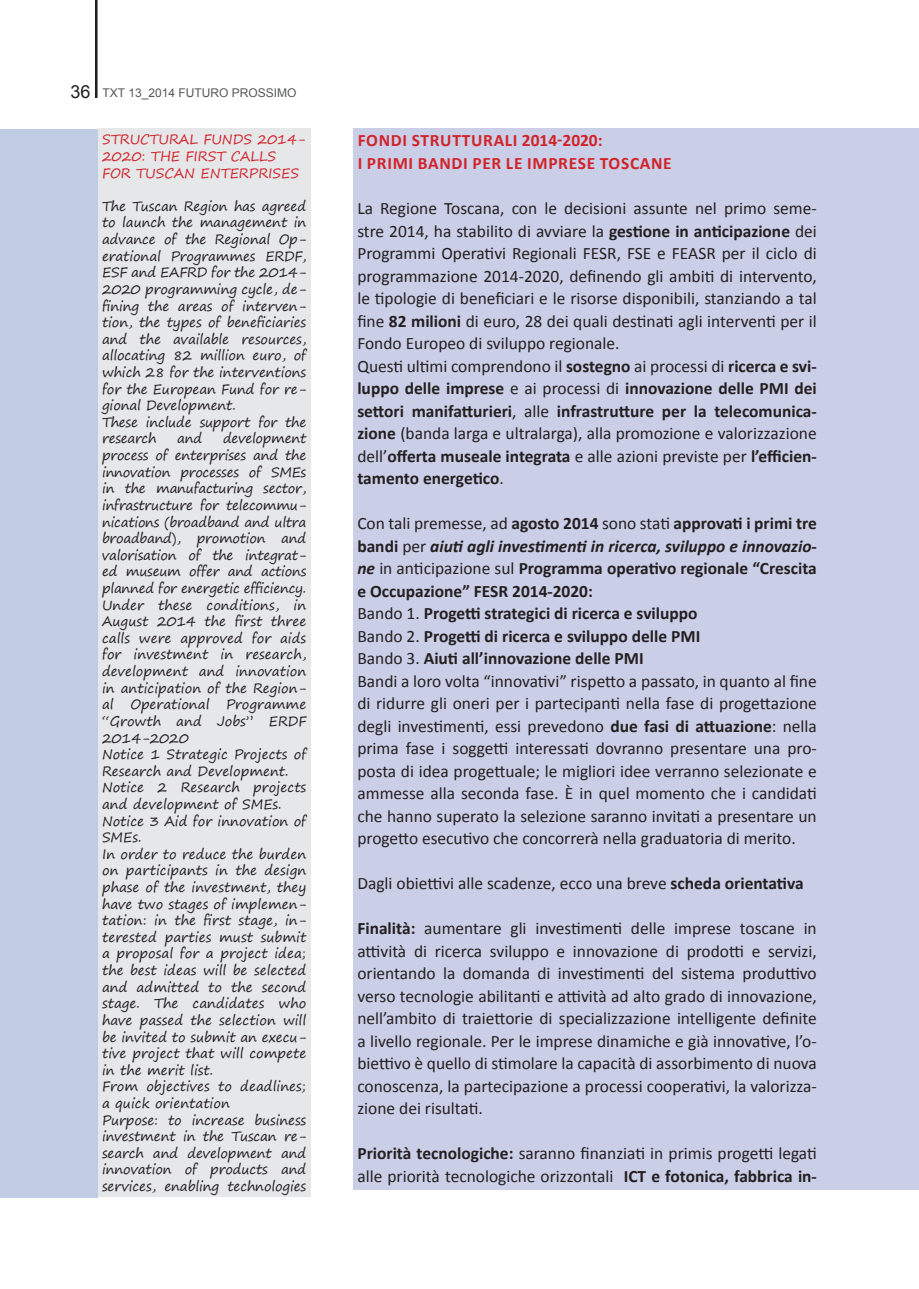
<style>
.page{position:relative;width:919px;height:1289px;background:#fff}
.page>*{position:absolute;margin:0;border:0;box-sizing:border-box;transform-origin:0 0}
.testo{font:17.4px/22.5px "Calibri";color:#231f20;text-align:justify}
.testo-2{font:700 17.4px/22.5px "Calibri";color:#231f20;text-align:justify}
.titolino_col{font:700 17.4px "Calibri";letter-spacing:.04em;color:#d1232a}
.Inglese_testo{font:13.5px/16.6px "Segoe Print";color:#231f20;text-align:justify}
.inglese_titolino{font:13.5px/16.6px "Segoe Print";color:#d1232a}
.Inglese_testo-2{font:13.5px/16.6px "Segoe Print";letter-spacing:-.02em;color:#231f20}
.t1{font:12px "Arial";color:#57585a}
.s1{font-size:18px;color:#231f20}
.s2{font-weight:700}
.s3{font-weight:400}
.s4{font-style:italic}
</style>
<div class="page">
<svg style="left:95px;top:0;width:2px;height:98px"></svg>
<div style="left:353px;top:129px;width:468px;height:1060px;background:#cbcee7"></div>
<div style="left:98px;top:129px;width:212px;height:1068px;background:#e6e7e9"></div>
<div style="left:0;top:129px;width:98px;height:1068px;background:#c0cce4"></div>
<div style="left:821px;top:129px;width:97px;height:1060px;background:#cbcee7"></div>
<p class="t1" style="left:70px;top:85px;width:227px"><span class="s1">36</span> TXT 13_2014 FUTURO PROSSIMO</p>
<p class="inglese_titolino" style="left:102px;top:131px;width:205px">STRUCTURAL FUNDS 2014-<br>2020: THE FIRST CALLS<br>FOR TUSCAN ENTERPRISES</p>
<p class="Inglese_testo" style="left:102px;top:197px;width:206px">The Tuscan Region has agreed to launch the management in advance of the Regional Op&shy;erational Programmes ERDF, ESF and EAFRD for the 2014- 2020 programming cycle, de&shy;fining the areas of interven&shy;tion, the types of beneficiaries and the available resources, allocating 82 million euro, of which 28 for the interventions for the European Fund for re&shy;gional Development.</p>
<p class="Inglese_testo-2" style="left:102px;top:413px;width:206px">These include support for the research</p>
<p class="Inglese_testo" style="left:102px;top:430px;width:206px;text-indent:121px">development process of enterprises and the innovation processes of SMEs in the manufacturing sector, infrastructure for telecommu&shy;nications (broadband and ultra broadband), promotion and valorisation of the integrat&shy;ed museum offer and actions planned for energetic efficiency.</p>
<p class="Inglese_testo" style="left:102px;top:596px;width:206px">Under these conditions, in August 2014 the first three calls were approved for aids for investment in research, development and innovation in anticipation of the Region&shy;al Operational Programme “Growth and Jobs” ERDF 2014-2020</p>
<p class="Inglese_testo" style="left:102px;top:745px;width:206px">Notice 1 Strategic Projects of<br>Research and Development.</p>
<p class="Inglese_testo" style="left:102px;top:779px;width:206px">Notice 2 Research projects and development of SMEs.</p>
<p class="Inglese_testo" style="left:102px;top:812px;width:206px">Notice 3 Aid for innovation of<br>SMEs.</p>
<p class="Inglese_testo" style="left:102px;top:845px;width:206px">In order to reduce the burden on participants in the design phase of the investment, they have two stages of implemen&shy;tation: in the first stage, in&shy;terested parties must submit a proposal for a project idea; the best ideas will be selected and admitted to the second stage. The candidates who have passed the selection will be invited to submit an execu&shy;tive project that will compete in the merit list.</p>
<p class="Inglese_testo" style="left:102px;top:1077px;width:206px">From objectives to deadlines; a quick orientation</p>
<p class="Inglese_testo" style="left:102px;top:1111px;width:206px">Purpose: to increase business investment in the Tuscan re&shy;search and development and innovation of products and services, enabling technologies</p>
<p class="Inglese_testo" style="left:177px;top:430px;width:27px">and</p>
<p class="titolino_col" style="left:358px;top:129px;width:246px">FONDI STRUTTURALI 2014-2020:</p>
<p class="titolino_col" style="left:358px;top:152px;width:315px">I PRIMI BANDI PER LE IMPRESE TOSCANE</p>
<p class="testo" style="left:357px;top:197px;width:461px">La Regione Toscana, con le decisioni assunte nel primo seme&shy;stre 2014, ha stabilito di avviare la <span class="s2">gestione in anticipazione</span> dei Programmi Operativi Regionali FESR, FSE e FEASR per il ciclo di programmazione 2014-2020, definendo gli ambiti di intervento, le tipologie di beneficiari e le risorse disponibili, stanziando a tal fine <span class="s2">82 milioni</span> di euro, 28 dei quali destinati agli interventi per il Fondo Europeo di sviluppo regionale.</p>
<p class="testo-2" style="left:357px;top:354px;width:461px"><span class="s3">Questi ultimi comprendono il</span> sostegno <span class="s3">ai processi di</span> ricerca e svi&shy;luppo delle imprese <span class="s3">e ai processi di</span> innovazione delle PMI dei settori manifatturieri<span class="s3">, alle</span> infrastrutture per la telecomunica&shy;zione <span class="s3">(banda larga e ultralarga), alla promozione e valorizzazione dell’</span>offerta museale integrata <span class="s3">e alle azioni previste per</span> l’efficien&shy;tamento energetico<span class="s3">.</span></p>
<p class="testo-2" style="left:357px;top:512px;width:461px"><span class="s3">Con tali premesse, ad</span> agosto 2014 <span class="s3">sono stati</span> approvati i primi tre bandi <span class="s3">per</span> <span class="s4">aiuti agli investimenti in ricerca, sviluppo e innovazio&shy;ne</span> <span class="s3">in anticipazione sul</span> Programma operativo regionale “Crescita e Occupazione” FESR 2014-2020:</p>
<p class="testo-2" style="left:357px;top:602px;width:341px"><span class="s3">Bando 1.</span> Progetti strategici di ricerca e sviluppo</p>
<p class="testo-2" style="left:357px;top:624px;width:344px"><span class="s3">Bando 2.</span> Progetti di ricerca e sviluppo delle PMI</p>
<p class="testo-2" style="left:357px;top:647px;width:288px"><span class="s3">Bando 3.</span> Aiuti all’innovazione delle PMI</p>
<p class="testo" style="left:357px;top:669px;width:461px">Bandi a loro volta “innovativi” rispetto a passato, in quanto al fine di ridurre gli oneri per i partecipanti nella fase di progettazione degli investimenti, essi prevedono <span class="s2">due fasi di attuazione</span>: nella prima fase i soggetti interessati dovranno presentare una pro&shy;posta di idea progettuale; le migliori idee verranno selezionate e ammesse alla seconda fase. È in quel momento che i candidati che hanno superato la selezione saranno invitati a presentare un progetto esecutivo che concorrerà nella graduatoria di merito.</p>
<p class="testo" style="left:357px;top:872px;width:447px">Dagli obiettivi alle scadenze, ecco una breve <span class="s2">scheda orientativa</span></p>
<p class="testo" style="left:357px;top:917px;width:461px"><span class="s2">Finalità:</span> aumentare gli investimenti delle imprese toscane in attività di ricerca sviluppo e innovazione di prodotti e servizi, orientando la domanda di investimenti del sistema produttivo verso tecnologie abilitanti e attività ad alto grado di innovazione, nell’ambito di traiettorie di specializzazione intelligente definite a livello regionale. Per le imprese dinamiche e già innovative, l’o&shy;biettivo è quello di stimolare la capacità di assorbimento di nuova conoscenza, la partecipazione a processi cooperativi, la valorizza&shy;zione dei risultati.</p>
<p class="testo" style="left:357px;top:1142px;width:461px"><span class="s2">Priorità tecnologiche:</span> saranno finanziati in primis progetti legati alle priorità tecnologiche orizzontali <span class="s2">ICT e fotonica, fabbrica in-</span></p>
</div>
